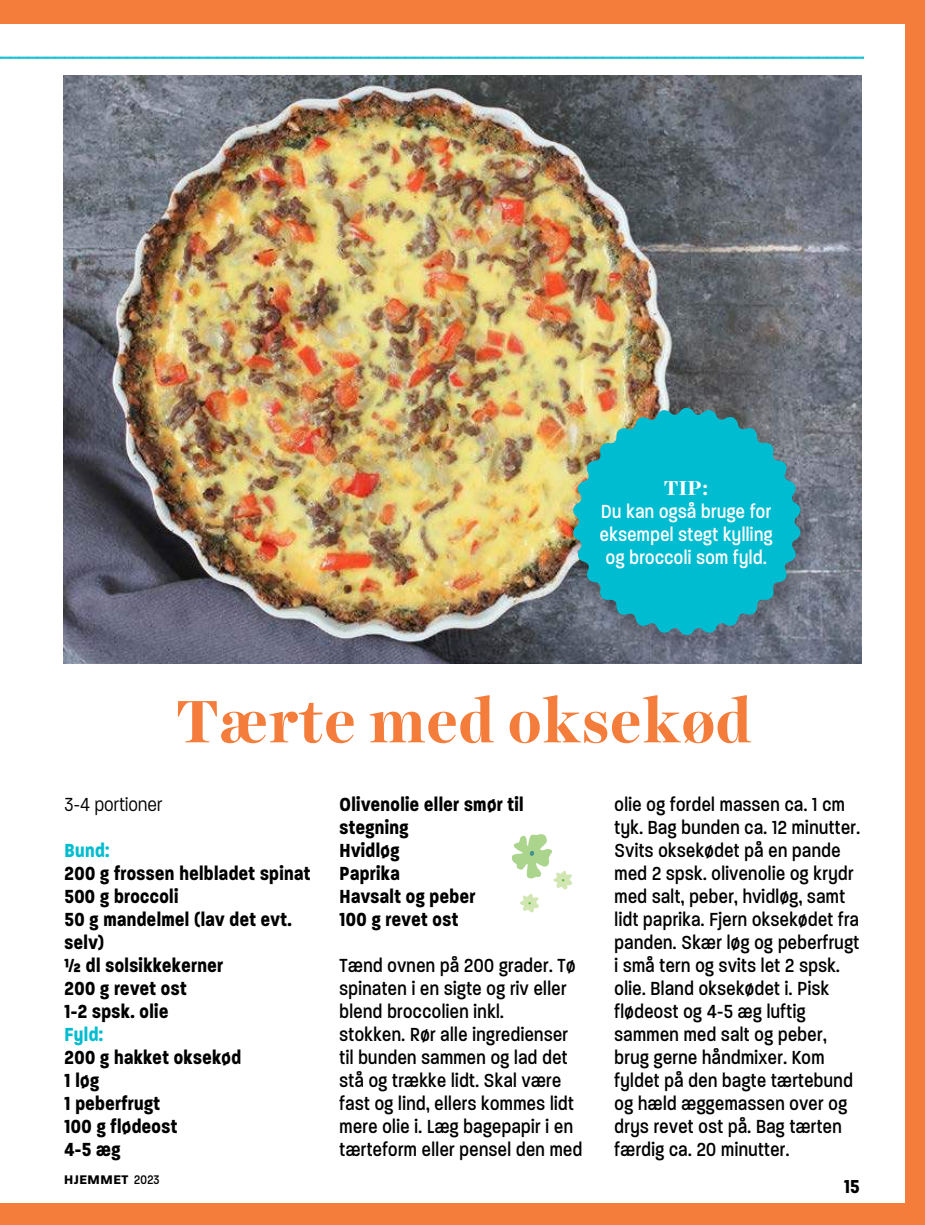
<style>
.page{position:relative;width:925px;height:1225px;background:#f47d3b}
.page>*{position:absolute;margin:0;border:0;box-sizing:border-box;transform-origin:0 0}
.t1{font:700 60.75px "Harriet Display";letter-spacing:.02em;color:#f47d3b}
.t2{font:500 20.47px/22.9px "Paralucent Condensed";letter-spacing:.02em;color:#000}
.t3{font:700 20.47px/22.9px "Paralucent Condensed";letter-spacing:.02em;color:#000}
.t4{font:500 20.47px/22.9px "Paralucent Condensed";letter-spacing:.02em;color:#fff;text-align:justify}
.t5{font:300 20.47px "Paralucent Condensed";letter-spacing:.02em;color:#000}
.t6{font:700 20.47px "Paralucent Condensed";letter-spacing:.02em;color:#00bcd0}
.t7{font:700 20.47px "Harriet Display";color:#fff}
.t8{font:700 20.25px "Paralucent Condensed";color:#000}
.t9{font:700 13.5px "Paralucent";letter-spacing:.04em;color:#000}
.s1{font-family:"Paralucent Condensed";font-weight:500}
</style>
<div class="page">
<div style="left:0;top:24px;width:904px;height:1179px;background:#fff"></div>
<img style="left:64px;top:76px;width:797px;height:587px">
<div style="left:568px;top:409px;width:250px;height:250px;background:#000;opacity:.21"></div>
<svg style="left:569px;top:404px;width:235px;height:235px;background:#27a9b6"></svg>
<svg style="left:0;top:56px;width:864px;height:3px;background:#54d1de"></svg>
<svg style="left:512px;top:834px;width:61px;height:79px"></svg>
<p class="t7" style="left:664px;top:479px;width:45px">TIP:</p>
<p class="t4" style="left:600px;top:500px;width:174px">Du kan også bruge for eksempel stegt kylling og broccoli som fyld.</p>
<h1 class="t1" style="left:177px;top:695px;width:576px">Tærte med oksekød</h1>
<p class="t5" style="left:65px;top:797px;width:99px">3-4 portioner</p>
<p class="t6" style="left:65px;top:841px;width:46px">Bund:</p>
<p class="t3" style="left:65px;top:862px;width:247px">200 g frossen helbladet spinat<br>500 g broccoli<br>50 g mandelmel (lav det evt. selv)<br>½ dl solsikkekerner<br>200 g revet ost<br>1-2 spsk. olie</p>
<p class="t6" style="left:65px;top:1024px;width:40px">Fyld:</p>
<p class="t3" style="left:65px;top:1046px;width:178px">200 g hakket oksekød<br>1 løg<br>1 peberfrugt<br>100 g flødeost<br>4-5 æg</p>
<p class="t9" style="left:64px;top:1171px;width:97px">HJEMMET <span class="s1">2023</span></p>
<p class="t3" style="left:339px;top:794px;width:186px">Olivenolie eller smør til stegning<br>Hvidløg<br>Paprika<br>Havsalt og peber<br>100 g revet ost</p>
<p class="t2" style="left:339px;top:954px;width:244px">Tænd ovnen på 200 grader. Tø spinaten i en sigte og riv eller blend broccolien inkl.<br>stokken. Rør alle ingredienser til bunden sammen og lad det stå og trække lidt. Skal være fast og lind, ellers kommes lidt mere olie i. Læg bagepapir i en tærteform eller pensel den med</p>
<p class="t2" style="left:614px;top:794px;width:247px">olie og fordel massen ca. 1 cm tyk. Bag bunden ca. 12 minutter.<br>Svits oksekødet på en pande med 2 spsk. olivenolie og krydr med salt, peber, hvidløg, samt lidt paprika. Fjern oksekødet fra panden. Skær løg og peberfrugt i små tern og svits let 2 spsk. olie. Bland oksekødet i. Pisk flødeost og 4-5 æg luftig sammen med salt og peber, brug gerne håndmixer. Kom fyldet på den bagte tærtebund og hæld æggemassen over og drys revet ost på. Bag tærten færdig ca. 20 minutter.</p>
<p class="t8" style="left:844px;top:1177px;width:17px">15</p>
</div>
